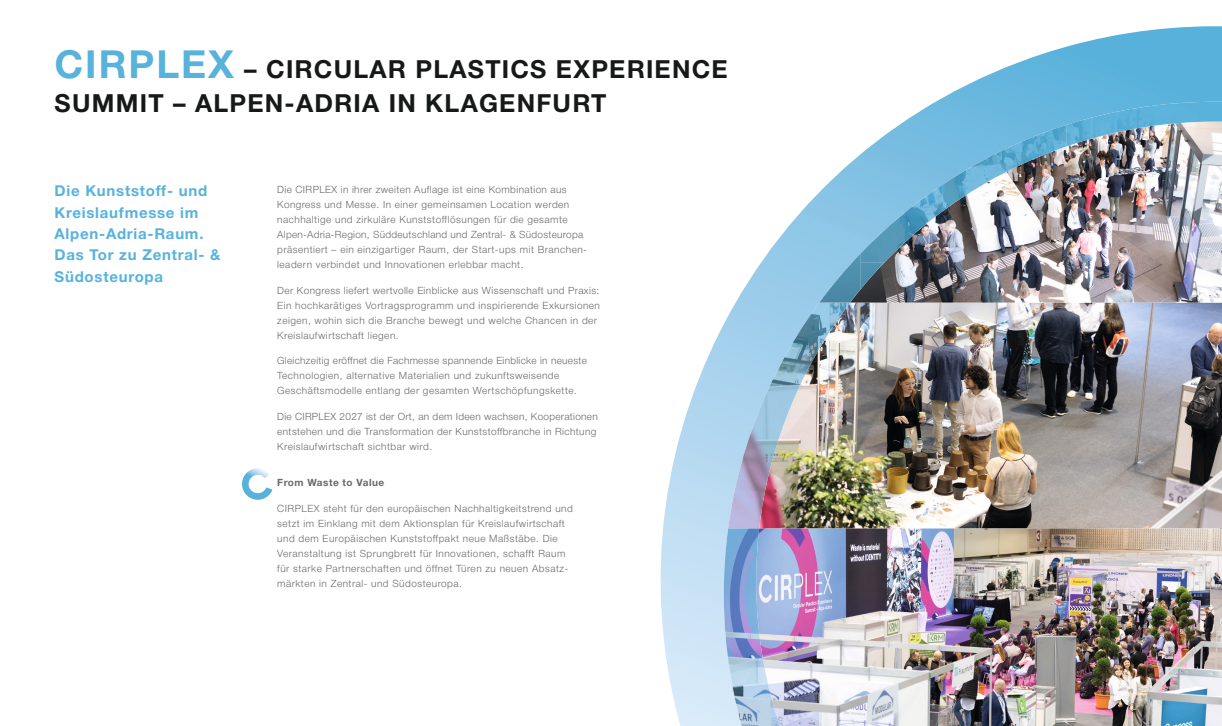
<style>
.page{position:relative;width:1222px;height:726px;background:#fff}
.page>*{position:absolute;margin:0;border:0;box-sizing:border-box;transform-origin:0 0}
.t1{font:700 25px/33.8px "Helvetica Neue";letter-spacing:.05em;color:#171818}
.t2{font:700 15px/21.2px "Helvetica Neue";letter-spacing:.05em;color:#58b2dc}
.t3{font:300 10px/15px "Helvetica Neue";letter-spacing:.05em;color:#696969}
.t4{font:700 10px "Helvetica Neue";letter-spacing:.05em;color:#696969}
.s1{font-size:38.75px;color:#58b2dc}
</style>
<div class="page">
<img style="left:660px;top:26px;width:562px;height:700px">
<img style="left:774px;top:302px;width:76px;height:76px">
<img style="left:734px;top:378px;width:70px;height:113px">
<img style="left:728px;top:491px;width:37px;height:37px">
<img style="left:984px;top:125px;width:82px;height:57px">
<img style="left:1066px;top:102px;width:156px;height:40px">
<img style="left:943px;top:160px;width:41px;height:51px">
<img style="left:1066px;top:142px;width:15px;height:4px">
<img style="left:860px;top:184px;width:83px;height:78px">
<img style="left:819px;top:253px;width:41px;height:49px">
<img style="left:860px;top:262px;width:24px;height:28px">
<img style="left:724px;top:528px;width:63px;height:198px">
<svg style="left:242px;top:468px;width:30px;height:32px"></svg>
<h1 class="t1" style="left:55px;top:53px;width:675px"><span class="s1">CIRPLEX</span> – CIRCULAR PLASTICS EXPERIENCE<br>SUMMIT – ALPEN-ADRIA IN KLAGENFURT</h1>
<h2 class="t2" style="left:55px;top:181px;width:167px">Die Kunststoff- und<br>Kreislaufmesse im<br>Alpen-Adria-Raum.<br>Das Tor zu Zentral- &amp;<br>Südosteuropa</h2>
<p class="t3" style="left:277px;top:181px;width:311px">Die CIRPLEX in ihrer zweiten Auflage ist eine Kombination aus Kongress und Messe. In einer gemeinsamen Location werden nachhaltige und zirkuläre Kunststofflösungen für die gesamte Alpen-Adria-Region, Süddeutschland und Zentral- &amp; Südosteuropa präsentiert – ein einzigartiger Raum, der Start-ups mit Branchen&shy;leadern verbindet und Innovationen erlebbar macht.</p>
<p class="t3" style="left:277px;top:282px;width:324px">Der Kongress liefert wertvolle Einblicke aus Wissenschaft und Praxis:<br>Ein hochkarätiges Vortragsprogramm und inspirierende Exkursionen zeigen, wohin sich die Branche bewegt und welche Chancen in der Kreislaufwirtschaft liegen.</p>
<p class="t3" style="left:277px;top:352px;width:311px">Gleichzeitig eröffnet die Fachmesse spannende Einblicke in neueste<br>Technologien, alternative Materialien und zukunftsweisende<br>Geschäftsmodelle entlang der gesamten Wertschöpfungskette.</p>
<p class="t3" style="left:277px;top:408px;width:322px">Die CIRPLEX 2027 ist der Ort, an dem Ideen wachsen, Kooperationen entstehen und die Transformation der Kunststoffbranche in Richtung<br>Kreislaufwirtschaft sichtbar wird.</p>
<p class="t4" style="left:277px;top:475px;width:108px">From Waste to Value</p>
<p class="t3" style="left:277px;top:500px;width:297px">CIRPLEX steht für den europäischen Nachhaltigkeitstrend und setzt im Einklang mit dem Aktionsplan für Kreislaufwirtschaft und dem Europäischen Kunststoffpakt neue Maßstäbe. Die Veranstaltung ist Sprungbrett für Innovationen, schafft Raum für starke Partnerschaften und öffnet Türen zu neuen Absatz&shy;märkten in Zentral- und Südosteuropa.</p>
</div>
